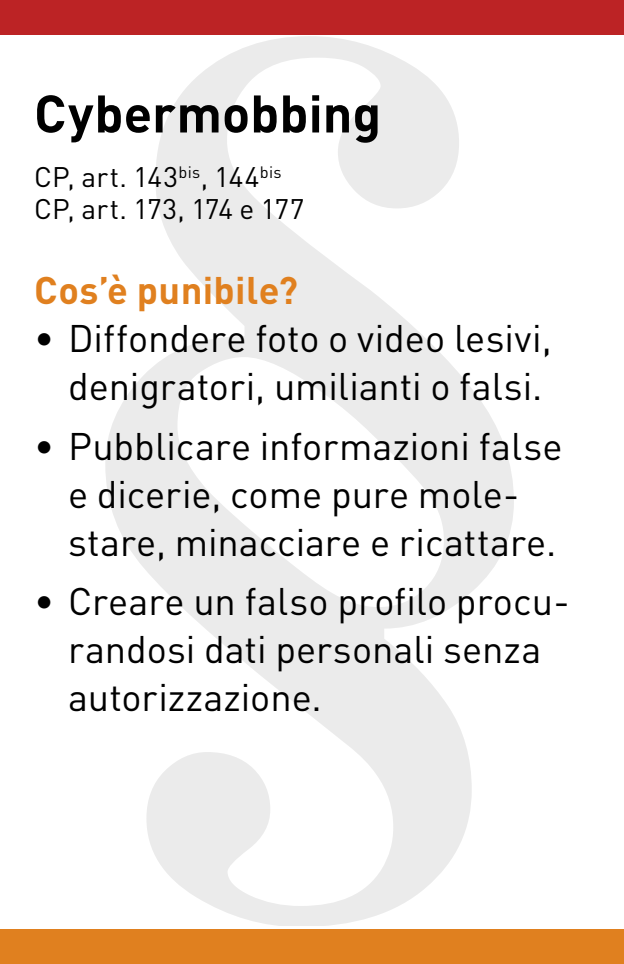
<style>
.page{position:relative;width:624px;height:964px;background:#fff}
.page>*{position:absolute;margin:0;border:0;box-sizing:border-box;transform-origin:0 0}
.t1{font:700 1079.6px "Times";color:#000}
.t2{font:700 52px "DIN Weber";color:#000}
.t3{font:38px/48px "DIN Weber";color:#000}
.t4{font:700 38px "DIN Weber";letter-spacing:.01em;color:#e0801f}
.t5{font:28px/32px "DIN Weber";letter-spacing:.01em;color:#000}
</style>
<div class="page">
<div style="left:0;top:0;width:624px;height:34px;background:#bc2325"></div>
<hr style="left:623px;top:0;width:1px;height:34px;background:#007d4e">
<div style="left:0;top:930px;width:624px;height:34px;background:#e0801f"></div>
<h1 class="t1" style="left:42px;top:-623px;width:541px">§</h1>
<h2 class="t2" style="left:34px;top:80px;width:349px">Cybermobbing</h2>
<p class="t5" style="left:34px;top:161px;width:272px">CP, art. 143<sup>bis</sup>, 144<sup>bis<br></sup>CP, art. 173, 174 e 177</p>
<p class="t4" style="left:34px;top:266px;width:265px">Cos’è punibile?</p>
<p class="t3" style="left:34px;top:314px;width:519px;text-align:right">• Diffondere foto o video lesivi, denigratori, umilianti o falsi.</p>
<p class="t3" style="left:68px;top:421px;width:496px;text-indent:-34px">• Pubblicare informazioni false e dicerie, come pure mole&shy;stare, minacciare e ricattare.</p>
<p class="t3" style="left:68px;top:576px;width:503px;text-indent:-34px">• Creare un falso profilo procu&shy;randosi dati personali senza autorizzazione.</p>
</div>
